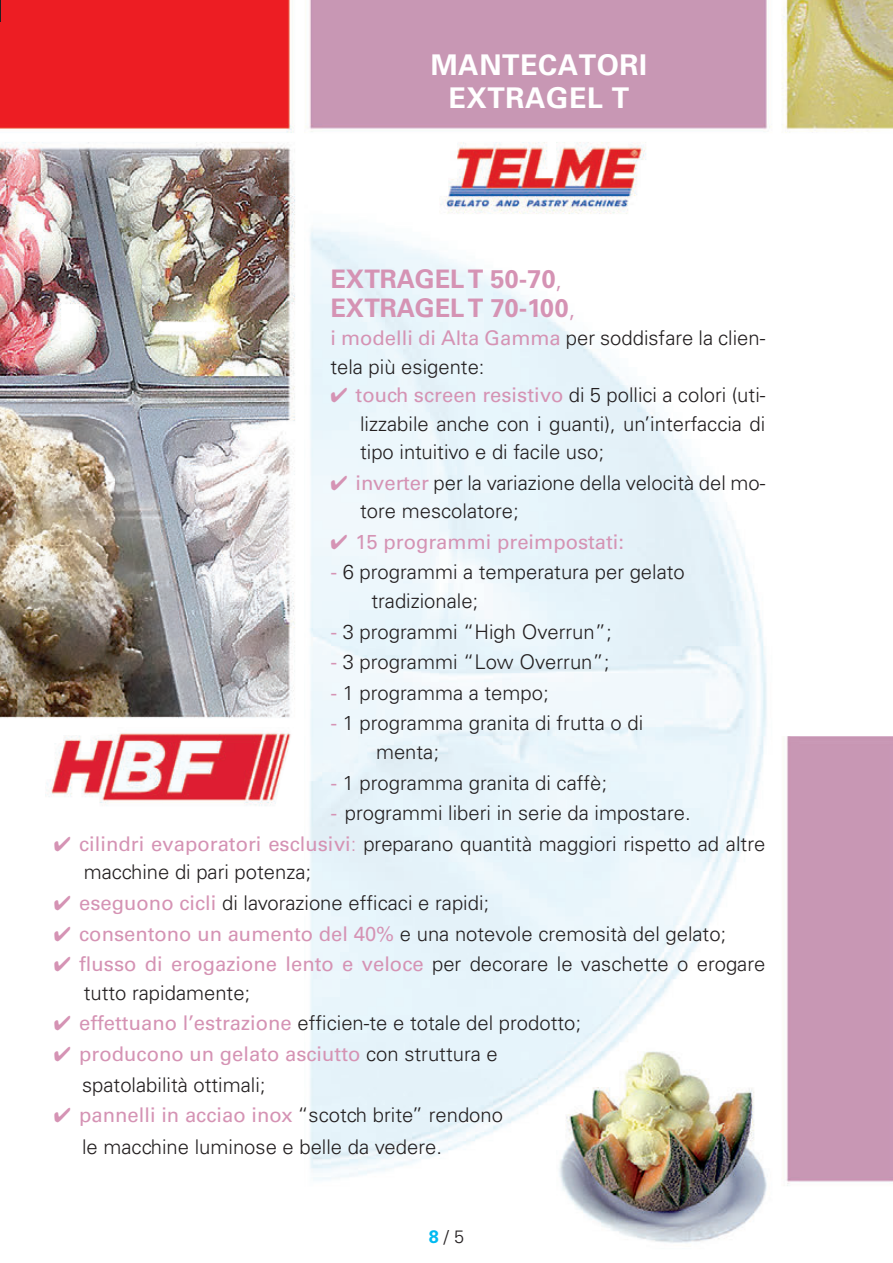
<style>
.page{position:relative;width:893px;height:1263px;background:#fff}
.page>*{position:absolute;margin:0;border:0;box-sizing:border-box;transform-origin:0 0}
.t1{font:700 28.5px/33px "Univers";letter-spacing:.02em;color:#fff;text-align:center}
.t2{font:700 25.5px/28.5px "Univers";color:#d593b4}
.t3{font:300 20.25px/28.5px "Univers";color:#231f20}
.t4{font:20.25px "Univers";color:#d593b4}
.t5{font:300 18px "Univers";color:#231f20}
.s1{font-weight:300}
.s2{font-weight:400;color:#d593b4}
.s3{color:#d593b4}
.s4{font-weight:700;color:#00baf1}
</style>
<div class="page">
<img style="left:0;top:0;width:893px;height:1243px">
<svg style="left:0;top:0;width:1px;height:21px"></svg>
<img style="left:21px;top:727px;width:273px;height:83px">
<h1 class="t1" style="left:431px;top:49px;width:218px">MANTECATORI<br>EXTRAGEL T</h1>
<p class="t2" style="left:330px;top:265px;width:247px">EXTRAGEL T 50-70<span class="s1">,<br></span>EXTRAGEL T 70-100<span class="s1">,</span></p>
<p class="t3" style="left:330px;top:324px;width:436px"><span class="s2">i modelli di Alta Gamma</span> per soddisfare la clien&shy;tela più esigente:</p>
<p class="t3" style="left:360px;top:381px;width:407px;text-align:justify;text-indent:-30px"><span class="s3">✔</span> <span class="s2">touch screen resistivo</span> di 5 pollici a colori (uti&shy;lizzabile anche con i guanti), un’interfaccia di tipo intuitivo e di facile uso;</p>
<p class="t3" style="left:360px;top:468px;width:407px;text-indent:-30px"><span class="s3">✔</span> <span class="s2">inverter</span> per la variazione della velocità del mo&shy;tore mescolatore;</p>
<p class="t4" style="left:330px;top:530px;width:295px">✔ 15 programmi preimpostati:</p>
<p class="t3" style="left:371px;top:558px;width:315px;text-indent:-41px"><span class="s2">-</span> 6 programmi a temperatura per gelato tradizionale;</p>
<p class="t3" style="left:330px;top:617px;width:283px"><span class="s2">-</span> 3 programmi “High Overrun”;</p>
<p class="t3" style="left:330px;top:648px;width:281px"><span class="s2">-</span> 3 programmi “Low Overrun”;</p>
<p class="t3" style="left:330px;top:678px;width:220px"><span class="s2">-</span> 1 programma a tempo;</p>
<p class="t3" style="left:376px;top:709px;width:269px;text-indent:-46px"><span class="s2">-</span> 1 programma granita di frutta o di menta;</p>
<p class="t3" style="left:330px;top:768px;width:278px"><span class="s2">-</span> 1 programma granita di caffè;</p>
<p class="t3" style="left:330px;top:799px;width:362px"><span class="s2">-</span> programmi liberi in serie da impostare.</p>
<p class="t3" style="left:84px;top:829px;width:683px;text-indent:-30px"><span class="s3">✔</span> <span class="s2">cilindri evaporatori esclusivi</span><span class="s3">:</span> preparano quantità maggiori rispetto ad altre macchine di pari potenza;</p>
<p class="t3" style="left:54px;top:888px;width:437px"><span class="s3">✔</span> <span class="s2">eseguono cicli</span> di lavorazione efficaci e rapidi;</p>
<p class="t3" style="left:54px;top:919px;width:674px"><span class="s3">✔</span> <span class="s2">consentono un aumento del 40%</span> e una notevole cremosità del gelato;</p>
<p class="t3" style="left:84px;top:950px;width:683px;text-indent:-30px"><span class="s3">✔</span> <span class="s2">flusso di erogazione lento e veloce</span> per decorare le vaschette o erogare tutto rapidamente;</p>
<p class="t3" style="left:54px;top:1009px;width:529px"><span class="s3">✔</span> <span class="s2">effettuano l’estrazione</span> efficien-te e totale del prodotto;</p>
<p class="t3" style="left:82px;top:1038px;width:417px;line-height:30.6px;text-indent:-28px"><span class="s3">✔</span> <span class="s2">producono un gelato asciutto</span> con struttura e spatolabilità ottimali;</p>
<p class="t3" style="left:82px;top:1099px;width:422px;line-height:32.1px;text-indent:-28px"><span class="s3">✔</span> <span class="s2">pannelli in acciao inox</span> “scotch brite” rendono le macchine luminose e belle da vedere.</p>
<p class="t5" style="left:429px;top:1226px;width:37px"><span class="s4">8</span> / 5</p>
</div>
